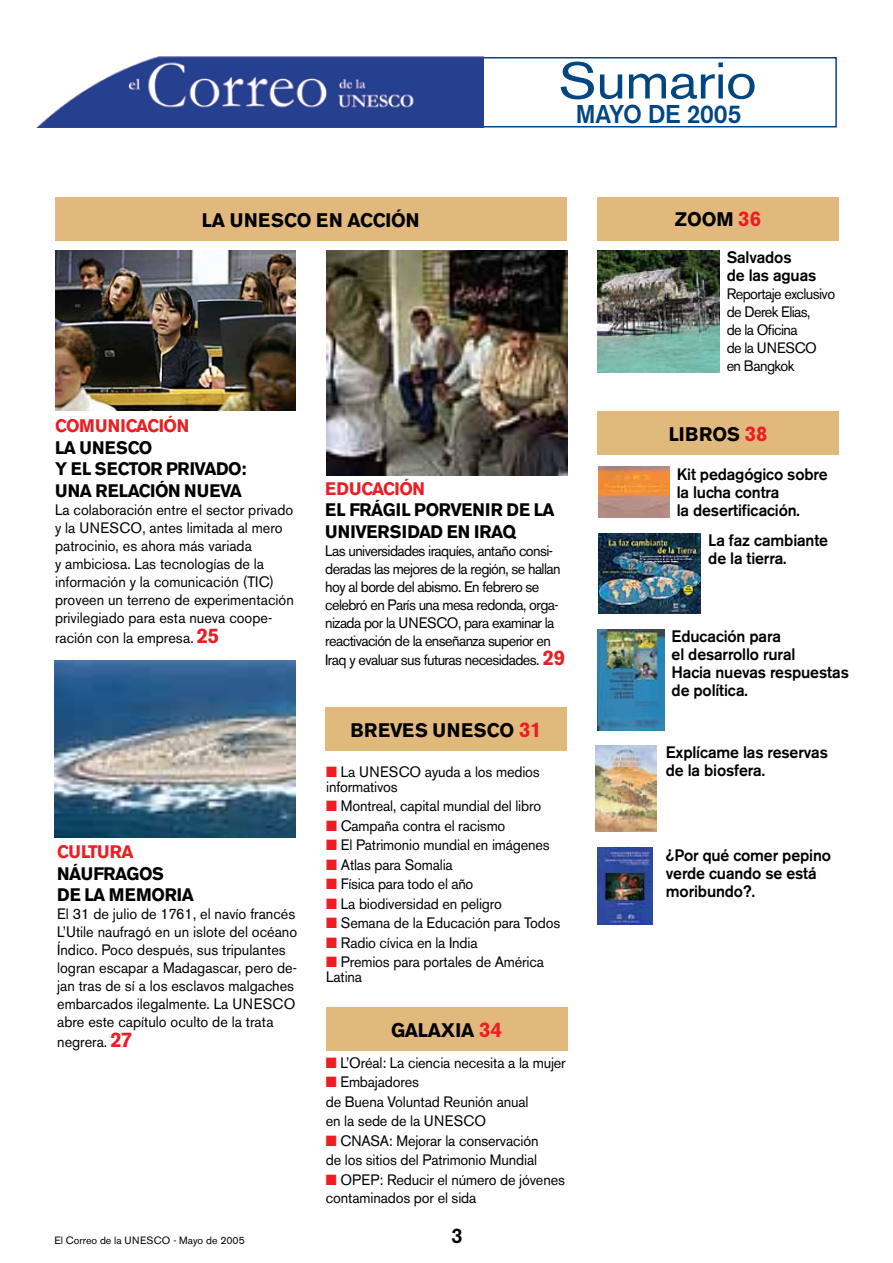
<style>
.page{position:relative;width:893px;height:1263px;background:#fff}
.page>*{position:absolute;margin:0;border:0;box-sizing:border-box;transform-origin:0 0}
.t1{font:51px "Akzidenz Grotesk BE";letter-spacing:-.01em;color:#004683;scale:1.12 1}
.t2{font:500 25.5px "Akzidenz Grotesk BE";letter-spacing:-.01em;color:#004683;scale:.96 1}
.t3{font:700 21px "Akzidenz Grotesk BE";color:#ed1d24;scale:.96 1}
.t4{font:500 21px "Akzidenz Grotesk BE";color:#000;scale:.96 1}
.t5{font:700 19.5px "Akzidenz Grotesk BE";letter-spacing:-.01em;color:#000;scale:.96 1}
.t6{font:700 18px/21.6px "Akzidenz Grotesk BE";letter-spacing:-.03em;color:#000;scale:.95 1}
.t7{font:700 18px "Akzidenz Grotesk BE";letter-spacing:-.03em;color:#ed1d24;scale:.95 1}
.t8{font:500 16.5px/18px "Akzidenz Grotesk BE";letter-spacing:-.01em;color:#000;scale:.96 1}
.t9{font:15px/18px "Akzidenz Grotesk BE";letter-spacing:-.01em;color:#000;scale:.96 1}
.t10{font:15px/18px "Akzidenz Grotesk BE";letter-spacing:-.04em;color:#000;scale:.96 1}
.t11{font:10.5px "Akzidenz Grotesk BE";color:#000}
.s1{font-size:21px;color:#ed1d24}
.s2{font-weight:700;font-size:21px;color:#ed1d24}
.s3{color:#ed1d24}
</style>
<div class="page">
<div style="left:325px;top:707px;width:242px;height:43px;background:#e2b97d"></div>
<div style="left:461px;top:57px;width:376px;height:70px;border:2px solid #004683"></div>
<img style="left:37px;top:56px;width:446px;height:71px">
<div style="left:55px;top:197px;width:512px;height:44px;background:#e2b97d"></div>
<img style="left:55px;top:250px;width:241px;height:161px">
<img style="left:54px;top:661px;width:242px;height:176px">
<img style="left:326px;top:250px;width:242px;height:226px">
<div style="left:326px;top:1007px;width:241px;height:44px;background:#e2b97d"></div>
<div style="left:597px;top:197px;width:242px;height:43px;background:#e2b97d"></div>
<div style="left:597px;top:411px;width:242px;height:43px;background:#e2b97d"></div>
<img style="left:597px;top:251px;width:122px;height:122px">
<img style="left:598px;top:847px;width:55px;height:77px">
<img style="left:595px;top:746px;width:62px;height:85px">
<img style="left:597px;top:629px;width:67px;height:101px">
<img style="left:598px;top:533px;width:103px;height:80px">
<img style="left:598px;top:467px;width:71px;height:50px">
<h3 class="t5" style="left:202px;top:208px;width:44px">LA UNESCO</h3>
<h3 class="t5" style="left:316px;top:208px;width:109px">EN ACCIÓN</h3>
<h1 class="t1" style="left:559px;top:50px;width:179px">Sumario</h1>
<h2 class="t2" style="left:576px;top:98px;width:174px">mayo de 2005</h2>
<h3 class="t5" style="left:675px;top:208px;width:91px">ZOOM <span class="s1">36</span></h3>
<p class="t8" style="left:727px;top:248px;width:95px">Salvados<br>de las aguas</p>
<p class="t10" style="left:727px;top:284px;width:114px">Reportaje exclusivo de Derek Elias,<br>de la Oficina<br>de la UNESCO en Bangkok</p>
<p class="t7" style="left:55px;top:416px;width:143px">COMUNICACIÓN</p>
<p class="t6" style="left:55px;top:437px;width:203px">LA UNESCO<br>Y EL SECTOR PRIVADO:<br>UNA RELACIÓN NUEVA</p>
<p class="t9" style="left:55px;top:501px;width:250px">La colaboración entre el sector privado y la UNESCO, antes limitada al mero patrocinio, es ahora más variada<br>y ambiciosa. Las tecnologías de la información y la comunicación (TIC) proveen un terreno de experimentación privilegiado para esta nueva coope-</p>
<p class="t9" style="left:55px;top:628px;width:173px">ración con la empresa. <span class="s2">25</span></p>
<p class="t7" style="left:57px;top:841px;width:82px">CULTURA</p>
<p class="t6" style="left:57px;top:863px;width:145px">NÁUFRAGOS<br>DE LA MEMORIA</p>
<p class="t9" style="left:57px;top:905px;width:252px">El 31 de julio de 1761, el navío francés L’Utile naufragó en un islote del océano Índico. Poco después, sus tripulantes logran escapar a Madagascar, pero de&shy;jan tras de sí a los esclavos malgaches embarcados ilegalmente. La UNESCO abre este capítulo oculto de la trata</p>
<p class="t9" style="left:57px;top:1032px;width:80px">negrera. <span class="s2">27</span></p>
<p class="t7" style="left:325px;top:478px;width:106px">EDUCACIÓN</p>
<p class="t6" style="left:325px;top:499px;width:243px">EL FRÁGI L PORVENI R DE LA<br>UNIVERSIDAD EN IRAQ</p>
<p class="t10" style="left:325px;top:542px;width:247px">Las universidades iraquíes, antaño consi&shy;deradas las mejores de la región, se hallan hoy al borde del abismo. En febrero se celebró en París una mesa redonda, orga&shy;nizada por la UNESCO, para examinar la reactivación de la enseñanza superior en</p>
<p class="t10" style="left:325px;top:651px;width:251px">Iraq y evaluar sus futuras necesidades. <span class="s2">29</span></p>
<h3 class="t5" style="left:350px;top:718px;width:101px">BREVES UNESCO</h3>
<h3 class="t3" style="left:519px;top:717px;width:25px">31</h3>
<p class="t9" style="left:326px;top:764px;width:224px;line-height:15px"><span class="s3">■</span> La UNESCO ayuda a los medios informativos</p>
<p class="t9" style="left:326px;top:797px;width:225px"><span class="s3">■</span> Montreal, capital mundial del libro</p>
<p class="t9" style="left:326px;top:817px;width:188px"><span class="s3">■</span> Campaña contra el racismo</p>
<p class="t9" style="left:326px;top:836px;width:234px"><span class="s3">■</span> El Patrimonio mundial en imágenes</p>
<p class="t9" style="left:326px;top:856px;width:133px"><span class="s3">■</span> Atlas para Somalia</p>
<p class="t9" style="left:326px;top:875px;width:155px"><span class="s3">■</span> Física para todo el año</p>
<p class="t9" style="left:326px;top:895px;width:185px"><span class="s3">■</span> La biodiversidad en peligro</p>
<p class="t9" style="left:326px;top:914px;width:245px"><span class="s3">■</span> Semana de la Educación para Todos</p>
<p class="t9" style="left:326px;top:934px;width:159px"><span class="s3">■</span> Radio cívica en la India</p>
<p class="t9" style="left:326px;top:955px;width:228px;line-height:15px"><span class="s3">■</span> Premios para portales de América<br>Latina</p>
<h3 class="t5" style="left:391px;top:1019px;width:117px">GALAXIA <span class="s1">34</span></h3>
<p class="t9" style="left:326px;top:1054px;width:251px"><span class="s3">■</span> L’Oréal: La ciencia necesita a la mujer</p>
<p class="t9" style="left:326px;top:1072px;width:213px;line-height:19.5px"><span class="s3">■</span> Embajadores<br>de Buena Voluntad Reunión anual en la sede de la UNESCO</p>
<p class="t9" style="left:326px;top:1131px;width:223px;line-height:19.5px"><span class="s3">■</span> CNASA: Mejorar la conservación de los sitios del Patrimonio Mundial</p>
<p class="t9" style="left:326px;top:1171px;width:251px"><span class="s3">■</span> OPEP: Reducir el número de jóvenes contaminados por el sida</p>
<p class="t11" style="left:55px;top:1234px;width:192px">El Correo de la UNESCO - Mayo de 2005</p>
<h3 class="t4" style="left:451px;top:1223px;width:13px">3</h3>
<h3 class="t5" style="left:669px;top:422px;width:104px">LIB ROS <span class="s1">38</span></h3>
<p class="t8" style="left:677px;top:465px;width:159px">Kit pedagógico sobre la lucha contra<br>la desertificación.</p>
<p class="t8" style="left:708px;top:531px;width:126px">La faz cambiante de la tierra.</p>
<p class="t8" style="left:672px;top:627px;width:186px">Educación para<br>el desarrollo rural<br>Hacia nuevas respuestas de política.</p>
<p class="t8" style="left:666px;top:743px;width:170px">Explícame las reservas de la biosfera.</p>
<p class="t8" style="left:666px;top:846px;width:173px">¿Por qué comer pepino verde cuando se está moribundo?.</p>
</div>
